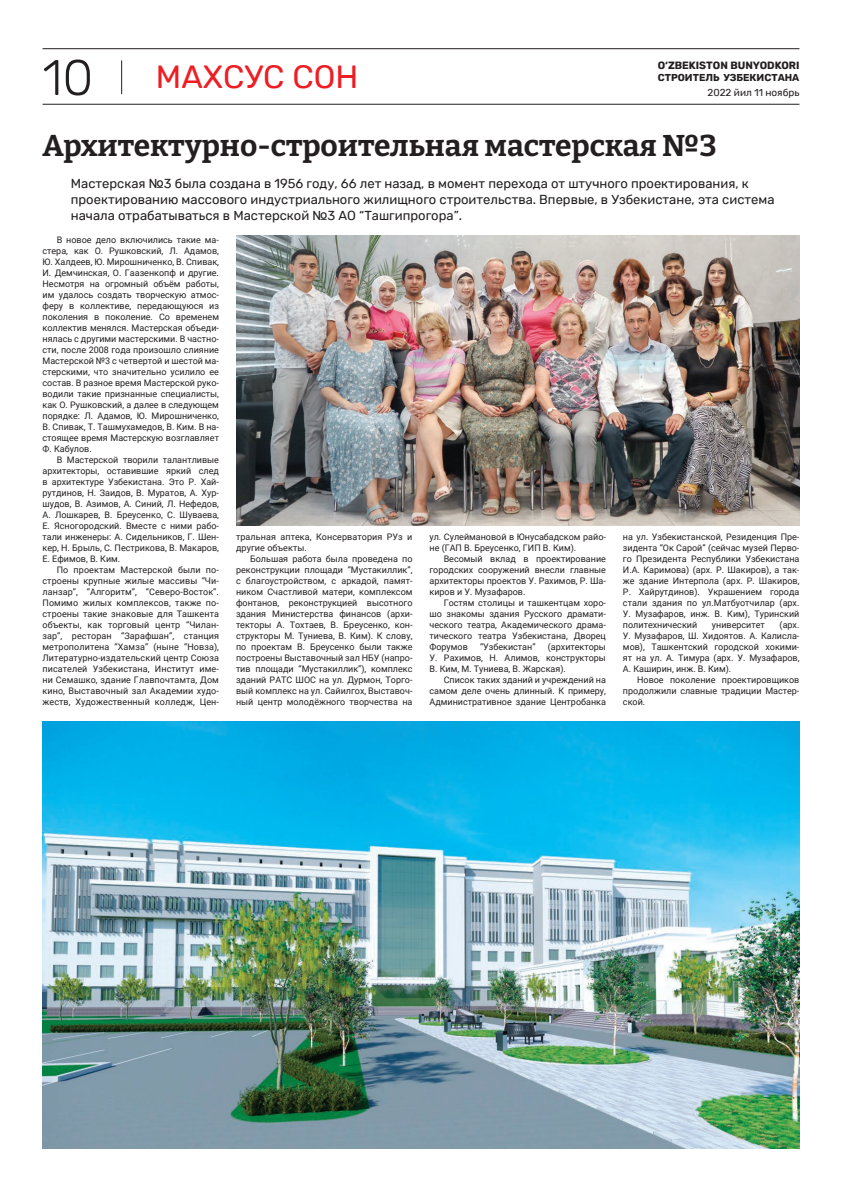
<style>
.page{position:relative;width:842px;height:1191px;background:#fff}
.page>*{position:absolute;margin:0;border:0;box-sizing:border-box;transform-origin:0 0}
.t1{font:300 50px "Rubik";color:#231f20}
.t2{font:32px "Rubik";color:#ee1d23}
.t3{font:700 30px "Bitter";letter-spacing:-.005em;color:#231f20}
.t4{font:13px/16px "Rubik";color:#231f20}
.t5{font:700 10.5px "Rubik";color:#231f20}
.t6{font:700 10px "Rubik";color:#231f20}
.t7{font:10px "Rubik";color:#231f20}
.t8{font:9px/11px "Roboto";color:#231f20;text-align:justify}
</style>
<div class="page">
<hr style="left:43px;top:48px;width:756px;height:1px;background:#231f20">
<hr style="left:43px;top:104px;width:756px;height:1px;background:#231f20">
<hr style="left:121px;top:60px;width:1px;height:34px;background:#231f20">
<img style="left:236px;top:236px;width:563px;height:289px">
<img style="left:43px;top:721px;width:756px;height:427px">
<h1 class="t1" style="left:43px;top:50px;width:52px">10</h1>
<h2 class="t2" style="left:156px;top:59px;width:204px">МАХСУС СОН</h2>
<p class="t5" style="left:658px;top:59px;width:143px">O‘ZBEKISTON BUNYODKORI</p>
<p class="t6" style="left:658px;top:72px;width:143px">СТРОИТЕЛЬ УЗБЕКИСТАНА</p>
<p class="t7" style="left:707px;top:87px;width:93px">2022 йил 11 ноябрь</p>
<h3 class="t3" style="left:43px;top:126px;width:676px">Архитектурно-строительная мастерская №3</h3>
<p class="t4" style="left:71px;top:176px;width:705px">Мастерская №3 была создана в 1956 году, 66 лет назад, в момент перехода от штучного проектирования, к проектированию массового индустриального жилищного строительства. Впервые, в Узбекистане, эта система начала отрабатываться в Мастерской №3 АО “Ташгипрогора”.</p>
<p class="t8" style="left:43px;top:234px;width:178px;text-indent:14px">В новое дело включились такие ма&shy;стера, как О. Рушковский, Л. Адамов, Ю. Халдеев, Ю. Мирошниченко, В. Спивак, И. Демчинская, О. Гаазенкопф и другие.<br>Несмотря на огромный объём работы, им удалось создать творческую атмос&shy;феру в коллективе, передающуюся из поколения в поколение. Со временем коллектив менялся. Мастерская объеди&shy;нялась с другими мастерскими. В частно&shy;сти, после 2008 года произошло слияние Мастерской №3 с четвертой и шестой ма&shy;стерскими, что значительно усилило ее состав. В разное время Мастерской руко&shy;водили такие признанные специалисты, как О. Рушковский, а далее в следующем порядке: Л. Адамов, Ю. Мирошниченко, В. Спивак, Т. Ташмухамедов, В. Ким. В на&shy;стоящее время Мастерскую возглавляет Ф. Кабулов.</p>
<p class="t8" style="left:43px;top:454px;width:178px;text-indent:14px">В Мастерской творили талантливые архитекторы, оставившие яркий след в архитектуре Узбекистана. Это Р. Хай&shy;рутдинов, Н. Заидов, В. Муратов, А. Хур&shy;шудов, В. Азимов, А. Синий, Л. Нефедов, А. Лошкарев, В. Бреусенко, С. Шуваева, Е. Ясногородский. Вместе с ними рабо&shy;тали инженеры: А. Сидельников, Г. Шен&shy;кер, Н. Брыль, С. Пестрикова, В. Макаров, Е. Ефимов, В. Ким.</p>
<p class="t8" style="left:43px;top:564px;width:178px;text-indent:14px">По проектам Мастерской были по&shy;строены крупные жилые массивы “Чи&shy;ланзар”, “Алгоритм”, “Северо-Восток”.<br>Помимо жилых комплексов, также по&shy;строены такие знаковые для Ташкента объекты, как торговый центр “Чилан&shy;зар”, ресторан “Зарафшан”, станция метрополитена “Хамза” (ныне “Новза), Литературно-издательский центр Союза писателей Узбекистана, Институт име&shy;ни Семашко, здание Главпочтамта, Дом кино, Выставочный зал Академии худо&shy;жеств, Художественный колледж, Цен-</p>
<p class="t8" style="left:236px;top:531px;width:178px">тральная аптека, Консерватория РУз и другие объекты.</p>
<p class="t8" style="left:236px;top:553px;width:178px;text-indent:14px">Большая работа была проведена по реконструкции площади “Мустакиллик”, с благоустройством, с аркадой, памят&shy;ником Счастливой матери, комплексом фонтанов, реконструкцией высотного здания Министерства финансов (архи&shy;текторы А. Тохтаев, В. Бреусенко, кон&shy;структоры М. Туниева, В. Ким). К слову, по проектам В. Бреусенко были также построены Выставочный зал НБУ (напро&shy;тив площади “Мустакиллик”), комплекс зданий РАТС ШОС на ул. Дурмон, Торго&shy;вый комплекс на ул. Сайилгох, Выставоч&shy;ный центр молодёжного творчества на</p>
<p class="t8" style="left:429px;top:531px;width:178px">ул. Сулеймановой в Юнусабадском райо&shy;не (ГАП В. Бреусенко, ГИП В. Ким).</p>
<p class="t8" style="left:429px;top:553px;width:178px;text-indent:14px">Весомый вклад в проектирование городских сооружений внесли главные архитекторы проектов У. Рахимов, Р. Ша&shy;киров и У. Музафаров.</p>
<p class="t8" style="left:429px;top:597px;width:178px;text-indent:14px">Гостям столицы и ташкентцам хоро&shy;шо знакомы здания Русского драмати&shy;ческого театра, Академического драма&shy;тического театра Узбекистана, Дворец Форумов</p>
<p class="t8" style="left:429px;top:641px;width:178px;text-indent:118px">(архитекторы У. Рахимов, Н. Алимов, конструкторы В. Ким, М. Туниева, В. Жарская).</p>
<p class="t8" style="left:429px;top:674px;width:178px;text-indent:14px">Список таких зданий и учреждений на самом деле очень длинный. К примеру, Административное здание Центробанка</p>
<p class="t8" style="left:480px;top:641px;width:57px">“Узбекистан”</p>
<p class="t8" style="left:623px;top:531px;width:178px">на ул. Узбекистанской, Резиденция Пре&shy;зидента “Ок Сарой” (сейчас музей Перво&shy;го Президента Республики Узбекистана И.А. Каримова) (арх. Р. Шакиров), а так&shy;же здание Интерпола (арх. Р. Шакиров, Р. Хайрутдинов). Украшением города стали здания по ул.Матбуотчилар (арх.<br>У. Музафаров, инж. В. Ким), Туринский политехнический</p>
<p class="t8" style="left:623px;top:619px;width:178px;text-indent:157px">(арх.<br>У. Музафаров, Ш. Хидоятов. А. Калисла&shy;мов), Ташкентский городской хокими&shy;ят на ул. А. Тимура (арх. У. Музафаров, А. Каширин, инж. В. Ким).</p>
<p class="t8" style="left:623px;top:674px;width:178px;text-indent:14px">Новое поколение проектировщиков продолжили славные традиции Мастер&shy;ской.</p>
<p class="t8" style="left:712px;top:619px;width:54px">университет</p>
</div>
